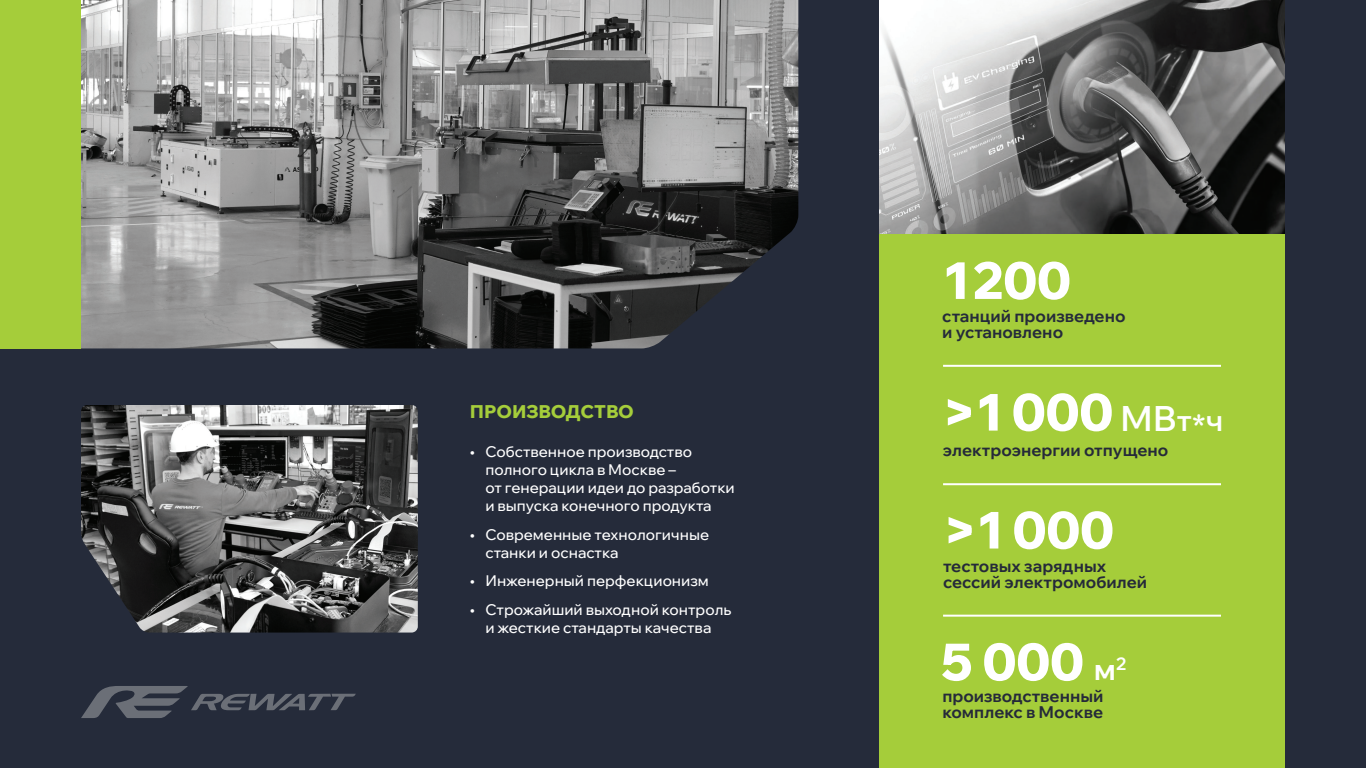
<style>
.page{position:relative;width:1366px;height:768px;background:#252b3a}
.page>*{position:absolute;margin:0;border:0;box-sizing:border-box;transform-origin:0 0}
.t1{font:800 51.1px "Wix Madefor Display";color:#fff}
.t2{font:800 18px "Wix Madefor Display";color:#a5cd3a}
.t3{font:700 16.5px/16px "Wix Madefor Display";color:#252a39}
.t4{font:700 16.5px/16px "Wix Madefor Display";color:#252b3a}
.t5{font:500 15px/18px "Wix Madefor Display";color:#fff}
.s1{color:#252a39}
.s2{font-weight:600;font-size:34.9px}
.s3{font-weight:600;font-size:29.8px}
.s4{font-weight:700;font-size:29.8px}
</style>
<div class="page">
<img style="left:81px;top:405px;width:337px;height:228px">
<svg style="left:81px;top:686px;width:275px;height:32px"></svg>
<img style="left:81px;top:0;width:717px;height:348px">
<div style="left:0;top:0;width:81px;height:348px;background:#a5cd3a"></div>
<div style="left:879px;top:59px;width:406px;height:709px;background:#a5cd3a"></div>
<hr style="left:943px;top:365px;width:278px;height:2px;background:#fff">
<hr style="left:943px;top:483px;width:278px;height:2px;background:#fff">
<hr style="left:943px;top:615px;width:278px;height:2px;background:#fff">
<img style="left:879px;top:0;width:406px;height:234px">
<p class="t2" style="left:470px;top:397px;width:166px">ПРОИЗВОДСТВО</p>
<p class="t5" style="left:485px;top:442px;width:251px;text-indent:-16px">• Собственное производство полного цикла в Москве –<br>от генерации идеи до разработки и выпуска конечного продукта</p>
<p class="t5" style="left:485px;top:524px;width:225px;text-indent:-16px">• Современные технологичные станки и оснастка</p>
<p class="t5" style="left:470px;top:571px;width:241px">• Инженерный перфекционизм</p>
<p class="t5" style="left:470px;top:599px;width:263px;text-align:center">• Строжайший выходной контроль и жесткие стандарты качества</p>
<h1 class="t1" style="left:943px;top:239px;width:129px">1 200</h1>
<p class="t4" style="left:942px;top:307px;width:185px">станци<span class="s1">й про</span>изведено и установлено</p>
<h1 class="t1" style="left:942px;top:371px;width:283px">&gt;1 000 <span class="s2">МВ</span><span class="s3">т</span><sub>*</sub><span class="s3">ч</span></h1>
<p class="t3" style="left:943px;top:441px;width:227px">электроэнергии отпущено</p>
<h1 class="t1" style="left:943px;top:488px;width:172px">&gt;1 000</h1>
<p class="t3" style="left:943px;top:557px;width:206px">тестовых зарядных сессий электромобилей</p>
<h1 class="t1" style="left:941px;top:620px;width:187px">5 000 <span class="s4">м</span><sup>2</sup></h1>
<p class="t3" style="left:942px;top:686px;width:163px">производственный комплекс в Москве</p>
</div>
